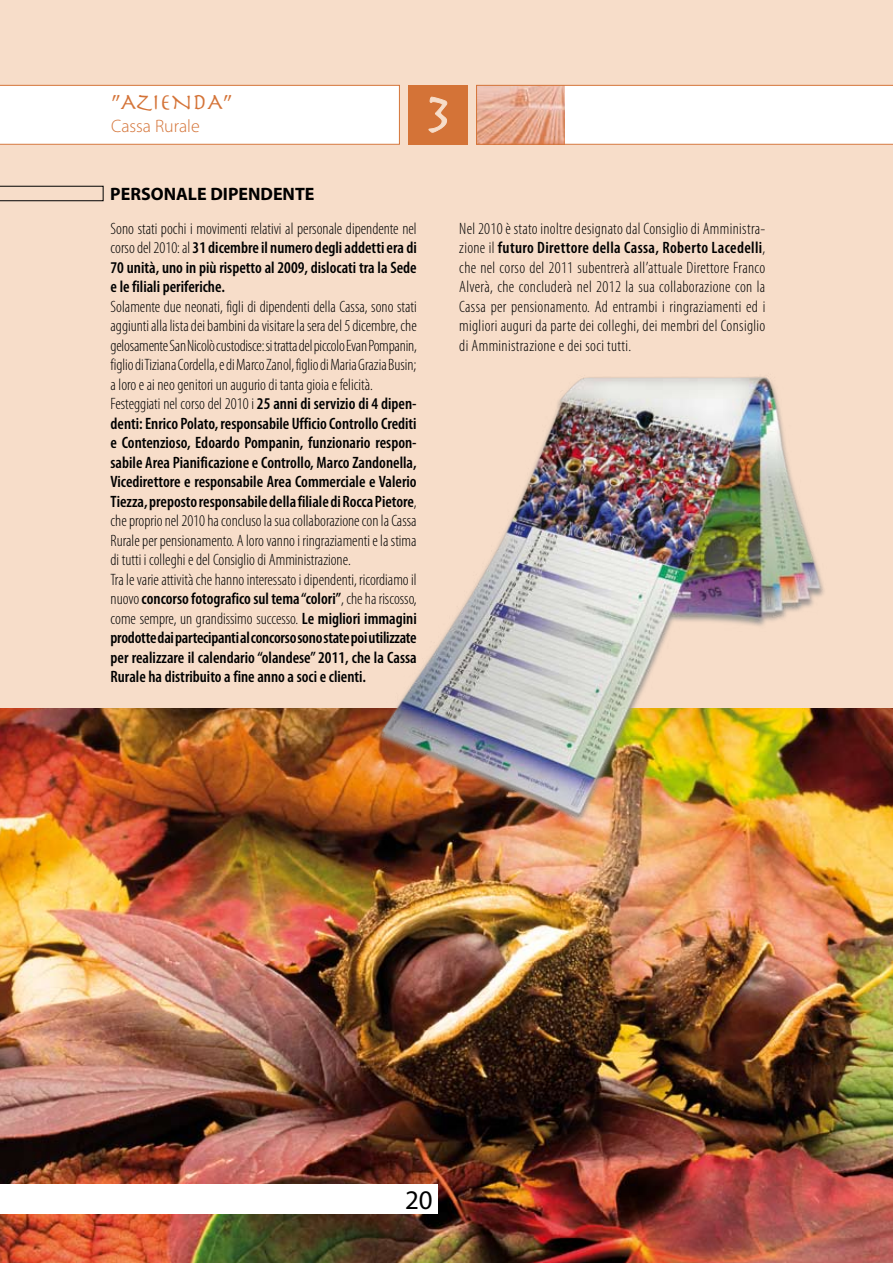
<style>
.page{position:relative;width:893px;height:1263px;background:#fff}
.page>*{position:absolute;margin:0;border:0;box-sizing:border-box;transform-origin:0 0}
.t1{font:54px "Herculanum";color:#f7ddc9}
.t2{font:27px "Myriad Pro";color:#000}
.t3{font:23.1px "Herculanum";color:#d47337}
.t4{font:700 18px "Myriad Pro";color:#000}
.t5{font:300 18px "Myriad Pro";color:#d47337}
.t6{font:300 condensed 16.5px/19.5px "Myriad Pro";color:#000}
.t7{font:600 condensed 16.5px/19.5px "Myriad Pro";color:#000;text-align:justify}
.s1{font-weight:300}
.s2{font-weight:600}
</style>
<div class="page">
<img style="left:0;top:707px;width:893px;height:556px">
<div style="left:0;top:0;width:893px;height:707px;background:#f7ddc9"></div>
<div style="left:558px;top:85px;width:335px;height:60px;background:#fff"></div>
<img style="left:371px;top:376px;width:465px;height:453px">
<img style="left:478px;top:87px;width:87px;height:56px">
<div style="left:408px;top:85px;width:60px;height:60px;background:#d47337"></div>
<div style="left:0;top:85px;width:400px;height:60px;background:#fff"></div>
<svg style="left:428px;top:96px;width:20px;height:37px"></svg>
<div style="left:0;top:1184px;width:438px;height:30px;background:#fff"></div>
<svg style="left:0;top:186px;width:103px;height:15px"></svg>
<div style="left:476px;top:85px;width:417px;height:60px;border:1px solid #d47337"></div>
<h3 class="t3" style="left:111px;top:88px;width:123px">”AZIENDA”</h3>
<p class="t5" style="left:111px;top:115px;width:90px">Cassa Rurale</p>
<h1 class="t1" style="left:427px;top:79px;width:27px">3</h1>
<p class="t4" style="left:110px;top:183px;width:206px">PERSONALE DIPENDENTE</p>
<p class="t7" style="left:111px;top:218px;width:308px"><span class="s1">Sono stati pochi i movimenti relativi al personale dipendente nel corso del 2010: al</span> 31 dicembre il numero degli addetti era di 70 unità, uno in più rispetto al 2009, dislocati tra la Sede e le filiali periferiche.</p>
<p class="t6" style="left:111px;top:296px;width:308px">Solamente due neonati, figli di dipendenti della Cassa, sono stati aggiunti alla lista dei bambini da visitare la sera del 5 dicembre, che gelosamente San Nicolò custodisce: si tratta del piccolo Evan Pompanin, figlio di Tiziana Cordella, e di Marco Zanol, figlio di Maria Grazia Busin; a loro e ai neo genitori un augurio di tanta gioia e felicità.<br>Festeggiati nel corso del 2010 i <span class="s2">25 anni di servizio di 4 dipen&shy;denti: Enrico Polato, responsabile Ufficio Controllo Crediti e Contenzioso, Edoardo Pompanin, funzionario respon&shy;sabile Area Pianificazione e Controllo, Marco Zandonella, Vicedirettore e responsabile Area Commerciale e Valerio Tiezza, preposto responsabile della filiale di Rocca Pietore</span>, che proprio nel 2010 ha concluso la sua collaborazione con la Cassa Rurale per pensionamento. A loro vanno i ringraziamenti e la stima di tutti i colleghi e del Consiglio di Amministrazione.<br>Tra le varie attività che hanno interessato i dipendenti, ricordiamo il nuovo <span class="s2">concorso fotografico sul tema “colori”</span>, che ha riscosso, come sempre, un grandissimo successo. <span class="s2">Le migliori immagini prodotte dai partecipanti al concorso sono state poi utilizzate per realizzare il calendario “olandese” 2011, che la Cassa Rurale ha distribuito a fine anno a soci e clienti.</span></p>
<p class="t6" style="left:459px;top:218px;width:308px;text-align:justify">Nel 2010 è stato inoltre designato dal Consiglio di Amministra&shy;zione il <span class="s2">futuro Direttore della Cassa, Roberto Lacedelli</span>, che nel corso del 2011 subentrerà all’attuale Direttore Franco Alverà, che concluderà nel 2012 la sua collaborazione con la Cassa per pensionamento. Ad entrambi i ringraziamenti ed i migliori auguri da parte dei colleghi, dei membri del Consiglio di Amministrazione e dei soci tutti.</p>
<h2 class="t2" style="left:405px;top:1183px;width:29px">20</h2>
</div>
